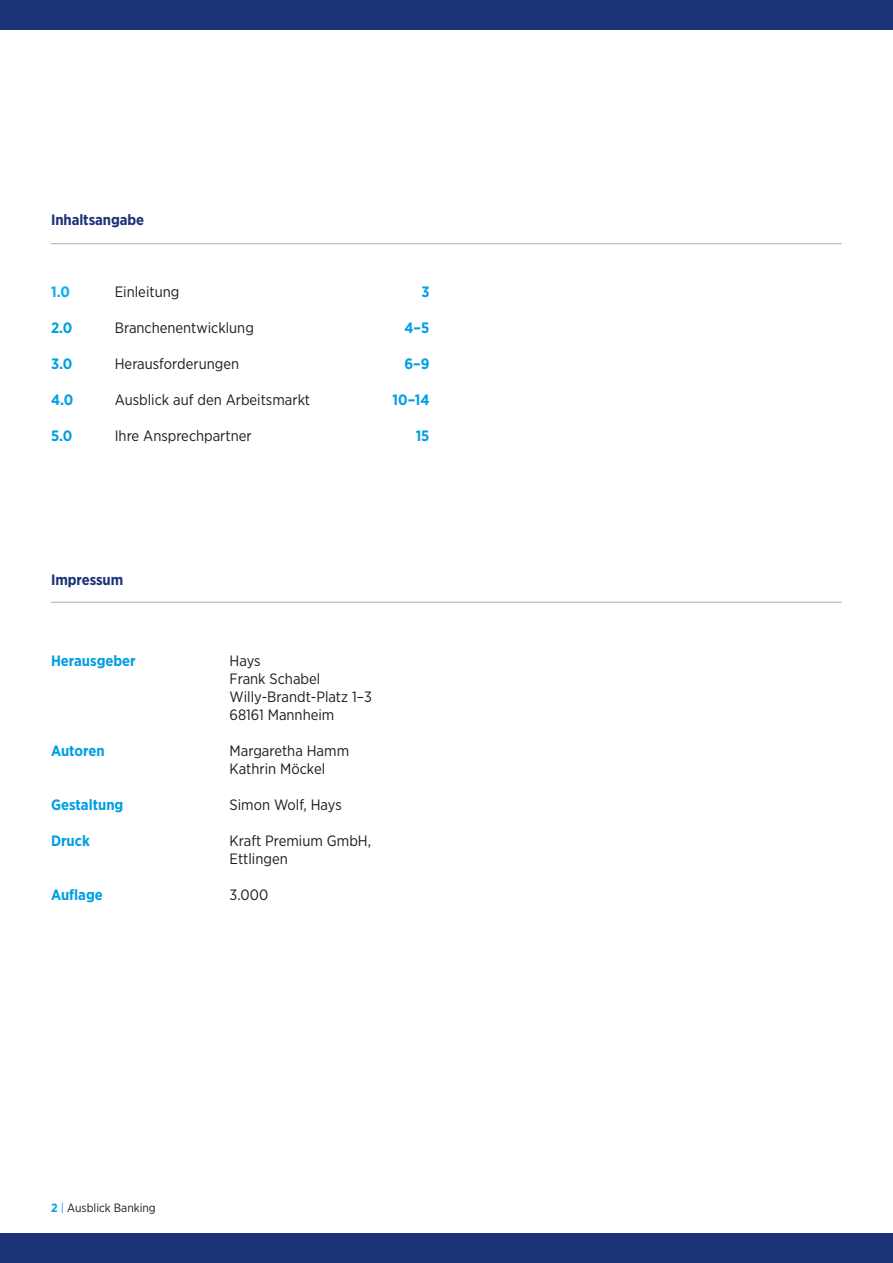
<style>
.page{position:relative;width:893px;height:1263px;background:#fff}
.page>*{position:absolute;margin:0;border:0;box-sizing:border-box;transform-origin:0 0}
.t1{font:15px/18px "Gotham Narrow";color:#1d1d1b}
.t2{font:700 15px "Gotham Narrow";color:#009fe3}
.t3{font:700 15px "Gotham Narrow";letter-spacing:-.005em;color:#1c3276}
.t4{font:700 15px "Gotham Narrow";color:#00b1eb}
.t5{font:12px "Gotham Narrow";color:#1d1d1b}
.s1{font-weight:700;color:#009fe3}
.s2{color:#009fe3}
</style>
<div class="page">
<div style="left:0;top:1233px;width:893px;height:30px;background:#1c3276"></div>
<div style="left:0;top:0;width:893px;height:30px;background:#1c3276"></div>
<hr style="left:51px;top:243px;width:791px;height:1px;background:#b2b2b2">
<hr style="left:51px;top:602px;width:791px;height:1px;background:#b2b2b2">
<p class="t3" style="left:51px;top:210px;width:95px">Inhaltsangabe</p>
<p class="t4" style="left:51px;top:282px;width:20px">1.0</p>
<p class="t1" style="left:115px;top:282px;width:66px">Einleitung</p>
<p class="t2" style="left:421px;top:282px;width:10px">3</p>
<p class="t2" style="left:51px;top:318px;width:23px">2.0</p>
<p class="t1" style="left:115px;top:318px;width:141px">Branchenentwicklung</p>
<p class="t2" style="left:405px;top:318px;width:26px">4–5</p>
<p class="t2" style="left:51px;top:354px;width:23px">3.0</p>
<p class="t1" style="left:115px;top:354px;width:126px">Herausforderungen</p>
<p class="t2" style="left:404px;top:354px;width:27px">6–9</p>
<p class="t2" style="left:51px;top:390px;width:24px">4.0</p>
<p class="t1" style="left:115px;top:390px;width:197px">Ausblick auf den Arbeitsmarkt</p>
<p class="t2" style="left:393px;top:390px;width:38px">10–14</p>
<p class="t2" style="left:51px;top:426px;width:23px">5.0</p>
<p class="t1" style="left:115px;top:426px;width:138px">Ihre Ansprechpartner</p>
<p class="t2" style="left:416px;top:426px;width:15px">15</p>
<p class="t3" style="left:51px;top:570px;width:74px">Impressum</p>
<p class="t2" style="left:51px;top:651px;width:86px">Herausgeber</p>
<p class="t1" style="left:230px;top:651px;width:144px">Hays<br>Frank Schabel<br>Willy-Brandt-Platz 1–3<br>68161 Mannheim</p>
<p class="t2" style="left:51px;top:741px;width:55px">Autoren</p>
<p class="t1" style="left:230px;top:741px;width:121px">Margaretha Hamm<br>Kathrin Möckel</p>
<p class="t2" style="left:51px;top:795px;width:74px">Gestaltung</p>
<p class="t1" style="left:230px;top:795px;width:114px">Simon Wolf, Hays</p>
<p class="t2" style="left:51px;top:831px;width:40px">Druck</p>
<p class="t1" style="left:230px;top:831px;width:143px">Kraft Premium GmbH,<br>Ettlingen</p>
<p class="t2" style="left:51px;top:885px;width:53px">Auflage</p>
<p class="t1" style="left:230px;top:885px;width:40px">3.000</p>
<p class="t5" style="left:51px;top:1200px;width:106px"><span class="s1">2</span> <span class="s2">|</span> Ausblick Banking</p>
</div>
